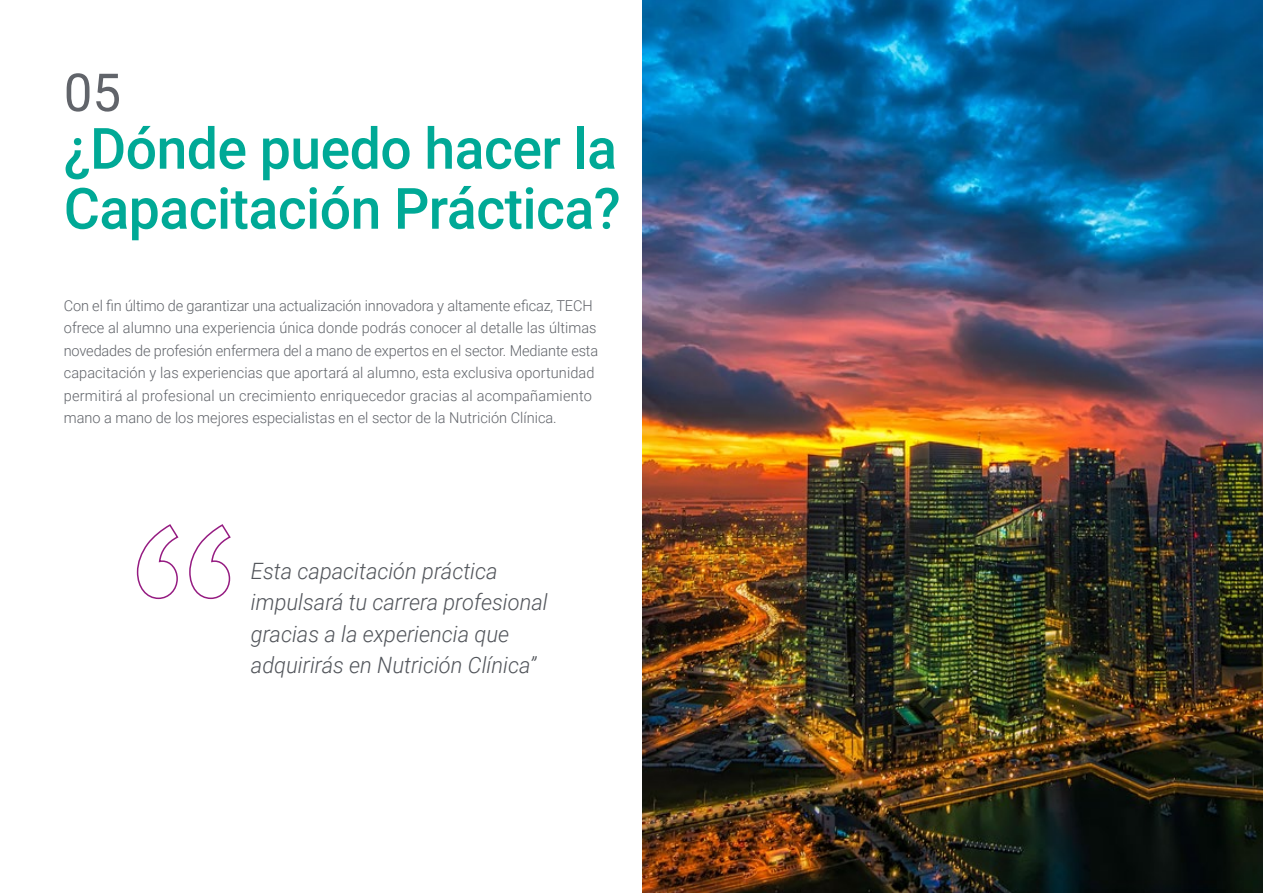
<style>
.page{position:relative;width:1263px;height:893px;background:#fff}
.page>*{position:absolute;margin:0;border:0;box-sizing:border-box;transform-origin:0 0}
.t1{font:500 57px/60px "Roboto";letter-spacing:-.01em;color:#00a996}
.t2{font:52.5px "Roboto";color:#61646a}
.t3{font:italic 300 22.5px/31.5px "Roboto";color:#52555b}
.t4{font:300 15px/22.5px "Roboto";letter-spacing:.005em;color:#61646a}
</style>
<div class="page">
<svg style="left:136px;top:524px;width:95px;height:76px"></svg>
<img style="left:642px;top:0;width:621px;height:893px">
<h2 class="t2" style="left:64px;top:56px;width:59px">05</h2>
<h1 class="t1" style="left:64px;top:116px;width:558px">¿Dónde puedo hacer la<br>Capacitación Práctica?</h1>
<p class="t4" style="left:64px;top:293px;width:536px">Con el fin último de garantizar una actualización innovadora y altamente eficaz, TECH ofrece al alumno una experiencia única donde podrás conocer al detalle las últimas novedades de profesión enfermera del a mano de expertos en el sector. Mediante esta capacitación y las experiencias que aportará al alumno, esta exclusiva oportunidad permitirá al profesional un crecimiento enriquecedor gracias al acompañamiento mano a mano de los mejores especialistas en el sector de la Nutrición Clínica.</p>
<h3 class="t3" style="left:251px;top:554px;width:298px">Esta capacitación práctica impulsará tu carrera profesional gracias a la experiencia que adquirirás en Nutrición Clínica”</h3>
</div>
